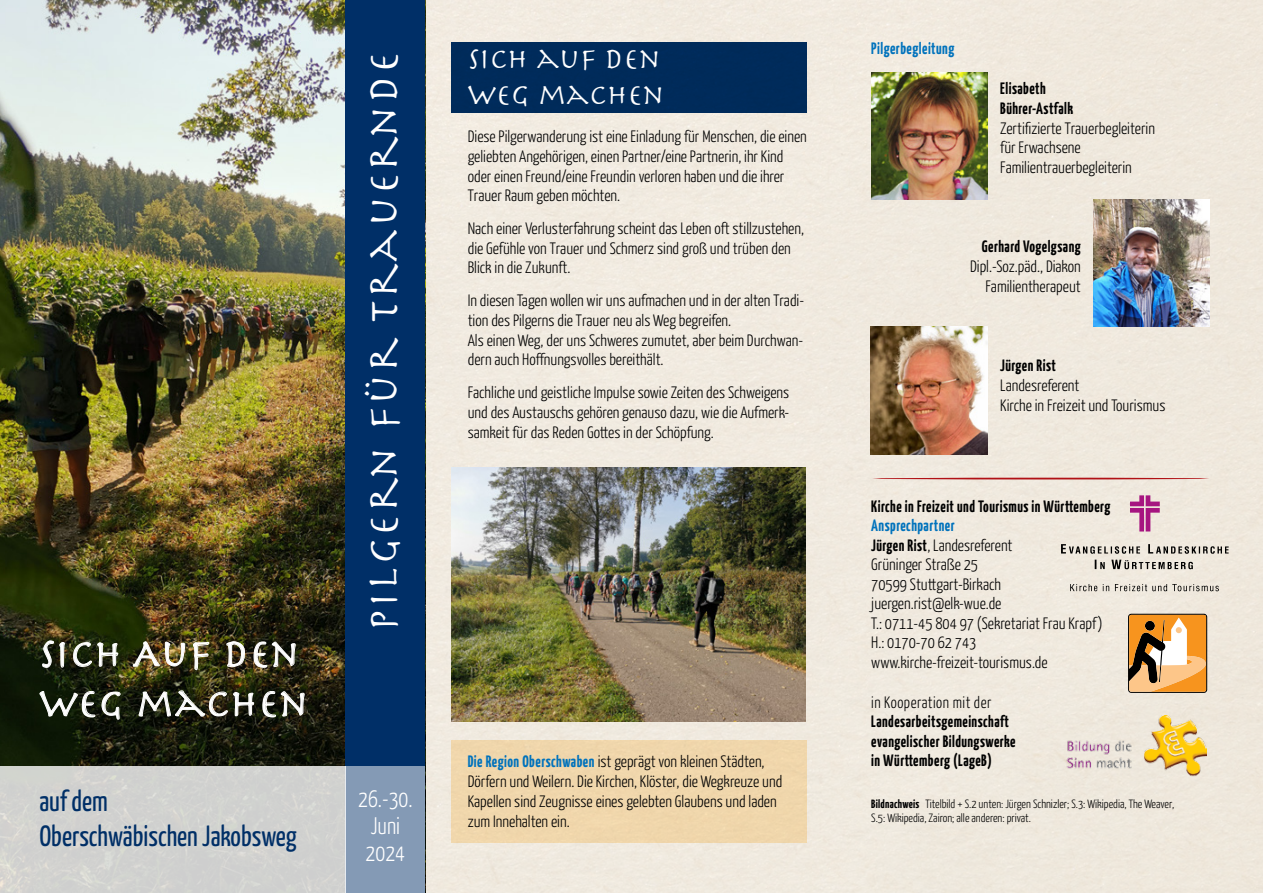
<style>
.page{position:relative;width:1263px;height:893px;background:#fff}
.page>*{position:absolute;margin:0;border:0;box-sizing:border-box;transform-origin:0 0}
.t1{font:43.5px "Herculanum";letter-spacing:.05em;color:#fff}
.t2{font:40.5px/49.5px "Herculanum";letter-spacing:.01em;color:#fff}
.t3{font:30px/36px "Herculanum";color:#fff}
.t4{font:29.25px/35.1px "Yanone Kaffeesatz";color:#002f67;scale:.95 1}
.t5{font:300 24px/27px "Yanone Kaffeesatz";color:#fff;text-align:center;scale:.95 1}
.t6{font:300 16.5px/19.8px "Yanone Kaffeesatz";color:#000}
.t7{font:700 16.5px/19.5px "Yanone Kaffeesatz";letter-spacing:.03em;color:#000;scale:.95 1}
.t8{font:300 16.5px "Yanone Kaffeesatz";letter-spacing:.03em;color:#000;scale:.95 1}
.t9{font:700 16.5px "Yanone Kaffeesatz";letter-spacing:.03em;color:#0072bc;scale:.95 1}
.t10{font:300 12px/13.5px "Yanone Kaffeesatz";color:#000}
.s1{font-weight:700;color:#0072bc}
.s2{font-weight:700}
</style>
<div class="page">
<div style="left:425px;top:0;width:838px;height:893px;background:#f0eadf"></div>
<img style="left:0;top:0;width:345px;height:766px">
<div style="left:345px;top:0;width:80px;height:893px;background:#002f67"></div>
<div style="left:0;top:766px;width:345px;height:127px;background:#d1d1cf"></div>
<div style="left:345px;top:766px;width:80px;height:127px;background:#849ab5"></div>
<svg style="left:39px;top:640px;width:82px;height:82px;background:#2f3624"></svg>
<img style="left:133px;top:620px;width:172px;height:130px">
<img style="left:451px;top:467px;width:355px;height:254px">
<div style="left:451px;top:740px;width:356px;height:103px;background:#f0d6ac"></div>
<div style="left:451px;top:42px;width:356px;height:71px;background:#002b5a"></div>
<img style="left:871px;top:72px;width:116px;height:127px">
<img style="left:1093px;top:199px;width:117px;height:127px">
<hr style="left:872px;top:478px;width:338px;height:1px;background:#b11116;border-radius:50%">
<img style="left:1056px;top:715px;width:150px;height:64px">
<svg style="left:1130px;top:495px;width:30px;height:36px"></svg>
<svg style="left:1061px;top:544px;width:167px;height:48px;background:#d2ccc2"></svg>
<svg style="left:1128px;top:614px;width:79px;height:79px;background:#ca9455"></svg>
<img style="left:870px;top:326px;width:117px;height:128px">
<h2 class="t2" style="left:39px;top:627px;width:271px">SICH AUF DEN<br>WEG MACHEN</h2>
<h3 class="t4" style="left:39px;top:783px;width:273px">auf dem<br>Oberschwäbischen Jakobsweg</h3>
<h1 class="t1" style="left:356px;top:631px;width:581px;rotate:-90deg">PILGERN FÜR TRAUERNDE</h1>
<h3 class="t5" style="left:358px;top:785px;width:59px">26.-30.<br>Juni<br>2024</h3>
<h3 class="t3" style="left:468px;top:39px;width:198px">SICH AUF DEN<br>WEG MACHEN</h3>
<p class="t6" style="left:468px;top:126px;width:341px">Diese Pilgerwanderung ist eine Einladung für Menschen, die einen geliebten Angehörigen, einen Partner/eine Partnerin, ihr Kind oder einen Freund/eine Freundin verloren haben und die ihrer Trauer Raum geben möchten.</p>
<p class="t6" style="left:468px;top:218px;width:338px">Nach einer Verlusterfahrung scheint das Leben oft stillzustehen, die Gefühle von Trauer und Schmerz sind groß und trüben den<br>Blick in die Zukunft.</p>
<p class="t6" style="left:468px;top:290px;width:338px">In diesen Tagen wollen wir uns aufmachen und in der alten Tradi&shy;tion des Pilgerns die Trauer neu als Weg begreifen.<br>Als einen Weg, der uns Schweres zumutet, aber beim Durchwan&shy;dern auch Hoffnungsvolles bereithält.</p>
<p class="t6" style="left:468px;top:382px;width:323px;text-align:justify">Fachliche und geistliche Impulse sowie Zeiten des Schweigens und des Austauschs gehören genauso dazu, wie die Aufmerk&shy;samkeit für das Reden Gottes in der Schöpfung.</p>
<p class="t6" style="left:468px;top:751px;width:316px"><span class="s1">Die Region Oberschwaben</span> ist geprägt von kleinen Städten, Dörfern und Weilern. Die Kirchen, Klöster, die Wegkreuze und Kapellen sind Zeugnisse eines gelebten Glaubens und laden zum Innehalten ein.</p>
<p class="t9" style="left:871px;top:39px;width:89px">Pilgerbegleitung</p>
<p class="t7" style="left:1000px;top:78px;width:78px">Elisabeth<br>Bührer-Astfalk</p>
<p class="t6" style="left:1000px;top:117px;width:156px">Zertifizierte Trauerbegleiterin für Erwachsene<br>Familientrauerbegleiterin</p>
<p class="t7" style="left:982px;top:237px;width:106px">Gerhard Vogelgsang</p>
<p class="t6" style="left:970px;top:256px;width:112px;text-align:right">Dipl.-Soz.päd., Diakon<br>Familientherapeut</p>
<p class="t7" style="left:1000px;top:355px;width:60px">Jürgen Rist</p>
<p class="t6" style="left:1000px;top:375px;width:167px">Landesreferent<br>Kirche in Freizeit und Tourismus</p>
<p class="t7" style="left:871px;top:496px;width:253px">Kirche in Freizeit und Tourismus in Württemberg</p>
<p class="t6" style="left:871px;top:515px;width:233px"><span class="s1">Ansprechpartner<br></span><span class="s2">Jürgen Rist</span>, Landesreferent<br>Grüninger Straße 25<br>70599 Stuttgart-Birkach juergen.rist@elk-wue.de<br>T.: 0711-45 804 97 (Sekretariat Frau Krapf)<br>H.: 0170-70 62 743 www.kirche-freizeit-tourismus.de</p>
<p class="t8" style="left:871px;top:692px;width:128px">in Kooperation mit der</p>
<p class="t7" style="left:871px;top:712px;width:153px">Landesarbeitsgemeinschaft evangelischer Bildungswerke in Württemberg (LageB)</p>
<p class="t10" style="left:871px;top:797px;width:304px"><span class="s2">Bildnachweis</span> Titelbild + S.2 unten: Jürgen Schnizler; S.3: Wikipedia, The Weaver,<br>S.5: Wikipedia, Zairon; alle anderen: privat.</p>
</div>
